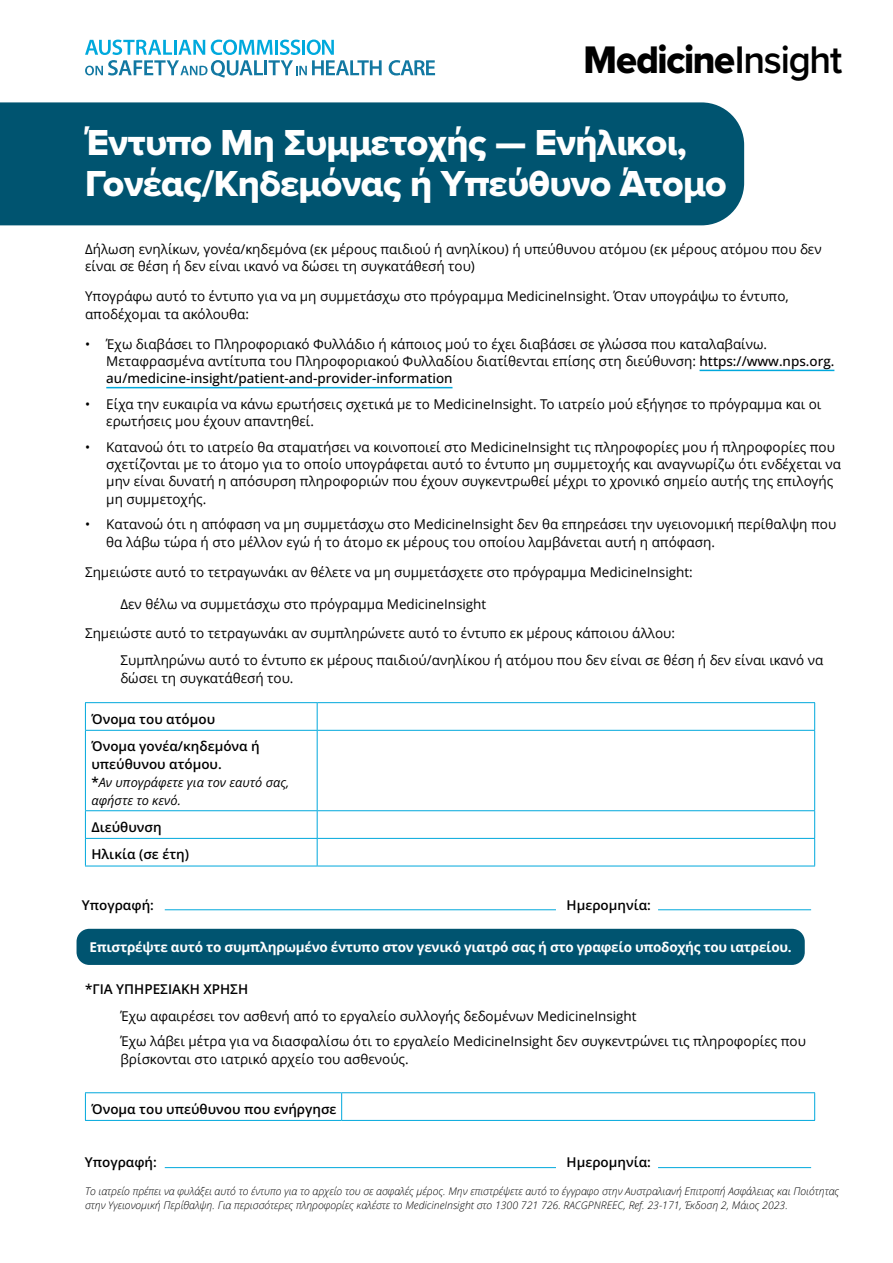
<style>
.page{position:relative;width:893px;height:1263px;background:#fff}
.page>*{position:absolute;margin:0;border:0;box-sizing:border-box;transform-origin:0 0}
.t1{font:39.9px "Proxima Nova Extrabld";letter-spacing:-.035em;color:#000;scale:.96 1}
.t2{font:37.5px/40.5px "Proxima Nova Extrabld";letter-spacing:-.015em;color:#fff}
.t3{font:13.5px/17.2px "Open Sans";color:#000}
.t4{font:600 13.5px/27px "Open Sans";color:#000}
.t5{font:700 13.5px "Open Sans";letter-spacing:-.02em;color:#fff}
.t6{font:italic 12.75px/18px "Open Sans";color:#000}
.t7{font:italic 300 10.5px/13.5px "Open Sans";color:#000}
.s1{font-family:"Proxima Nova";font-weight:600}
.s2{font-weight:500}
.s3{font-weight:600;font-style:normal;font-size:13.5px}
</style>
<div class="page">
<div style="left:77px;top:929px;width:728px;height:36px;background:#005470;border-radius:13px"></div>
<div style="left:0;top:102px;width:744px;height:123px;background:#005470"></div>
<hr style="left:165px;top:909px;width:391px;height:1px;background:#00a8dc">
<hr style="left:165px;top:1167px;width:391px;height:1px;background:#00a8dc">
<hr style="left:658px;top:909px;width:153px;height:1px;background:#00a8dc">
<hr style="left:658px;top:1167px;width:153px;height:1px;background:#00a8dc">
<hr style="left:699px;top:370px;width:135px;height:1px;background:#00a8dc">
<hr style="left:106px;top:387px;width:346px;height:1px;background:#00a8dc">
<svg style="left:317px;top:703px;width:1px;height:27px"></svg>
<hr style="left:317px;top:731px;width:1px;height:79px;background:#00a8dc">
<svg style="left:317px;top:811px;width:1px;height:55px"></svg>
<hr style="left:85px;top:702px;width:232px;height:1px;background:#00a8dc">
<svg style="left:85px;top:703px;width:1px;height:27px"></svg>
<hr style="left:317px;top:702px;width:498px;height:1px;background:#00a8dc">
<svg style="left:814px;top:703px;width:1px;height:27px"></svg>
<hr style="left:85px;top:730px;width:232px;height:1px;background:#00a8dc">
<hr style="left:85px;top:731px;width:1px;height:79px;background:#00a8dc">
<hr style="left:317px;top:730px;width:498px;height:1px;background:#00a8dc">
<hr style="left:814px;top:731px;width:1px;height:79px;background:#00a8dc">
<hr style="left:85px;top:810px;width:232px;height:1px;background:#00a8dc">
<hr style="left:317px;top:810px;width:498px;height:1px;background:#00a8dc">
<hr style="left:85px;top:838px;width:232px;height:1px;background:#00a8dc">
<svg style="left:85px;top:811px;width:1px;height:55px"></svg>
<hr style="left:317px;top:838px;width:498px;height:1px;background:#00a8dc">
<svg style="left:814px;top:811px;width:1px;height:55px"></svg>
<hr style="left:85px;top:866px;width:232px;height:1px;background:#00a8dc">
<hr style="left:317px;top:866px;width:498px;height:1px;background:#00a8dc">
<svg style="left:341px;top:1093px;width:1px;height:27px"></svg>
<hr style="left:85px;top:1092px;width:257px;height:1px;background:#00a8dc">
<hr style="left:342px;top:1092px;width:473px;height:1px;background:#00a8dc">
<svg style="left:85px;top:1093px;width:1px;height:27px"></svg>
<svg style="left:814px;top:1093px;width:1px;height:27px"></svg>
<hr style="left:85px;top:1120px;width:257px;height:1px;background:#00a8dc">
<hr style="left:342px;top:1120px;width:473px;height:1px;background:#00a8dc">
<svg style="left:85px;top:40px;width:297px;height:38px"></svg>
<svg style="left:389px;top:60px;width:46px;height:16px"></svg>
<h1 class="t1" style="left:583px;top:30px;width:271px">Medicine<span class="s1">Insight</span></h1>
<h2 class="t2" style="left:85px;top:123px;width:643px">Έντυπο Μη Συμμετοχής — Ενήλικοι,<br>Γονέας/Κηδεμόνας ή Υπεύθυνο Άτομο</h2>
<p class="t3" style="left:85px;top:240px;width:738px">Δήλωση ενηλίκων, γονέα/κηδεμόνα (εκ μέρους παιδιού ή ανηλίκου) ή υπεύθυνου ατόμου (εκ μέρους ατόμου που δεν είναι σε θέση ή δεν είναι ικανό να δώσει τη συγκατάθεσή του)</p>
<p class="t3" style="left:85px;top:287px;width:705px">Υπογράφω αυτό το έντυπο για να μη συμμετάσχω στο πρόγραμμα MedicineInsight. Όταν υπογράψω το έντυπο, αποδέχομαι τα ακόλουθα:</p>
<p class="t3" style="left:106px;top:335px;width:730px;text-indent:-21px">• Έχω διαβάσει το Πληροφοριακό Φυλλάδιο ή κάποιος μού το έχει διαβάσει σε γλώσσα που καταλαβαίνω.<br>Μεταφρασμένα αντίτυπα του Πληροφοριακού Φυλλαδίου διατίθενται επίσης στη διεύθυνση: <span class="s2">https://www.nps.org. au/medicine-insight/patient-and-provider-information</span></p>
<p class="t3" style="left:106px;top:395px;width:717px;text-indent:-21px">• Είχα την ευκαιρία να κάνω ερωτήσεις σχετικά με το MedicineInsight. Το ιατρείο μού εξήγησε το πρόγραμμα και οι ερωτήσεις μου έχουν απαντηθεί.</p>
<p class="t3" style="left:106px;top:438px;width:736px;text-indent:-21px">• Κατανοώ ότι το ιατρείο θα σταματήσει να κοινοποιεί στο MedicineInsight τις πληροφορίες μου ή πληροφορίες που σχετίζονται με το άτομο για το οποίο υπογράφεται αυτό το έντυπο μη συμμετοχής και αναγνωρίζω ότι ενδέχεται να μην είναι δυνατή η απόσυρση πληροφοριών που έχουν συγκεντρωθεί μέχρι το χρονικό σημείο αυτής της επιλογής μη συμμετοχής.</p>
<p class="t3" style="left:106px;top:516px;width:731px;text-indent:-21px">• Κατανοώ ότι η απόφαση να μη συμμετάσχω στο MedicineInsight δεν θα επηρεάσει την υγειονομική περίθαλψη που θα λάβω τώρα ή στο μέλλον εγώ ή το άτομο εκ μέρους του οποίου λαμβάνεται αυτή η απόφαση.</p>
<p class="t3" style="left:85px;top:563px;width:609px">Σημειώστε αυτό το τετραγωνάκι αν θέλετε να μη συμμετάσχετε στο πρόγραμμα MedicineInsight:</p>
<p class="t3" style="left:120px;top:595px;width:367px">Δεν θέλω να συμμετάσχω στο πρόγραμμα MedicineInsight</p>
<p class="t3" style="left:85px;top:624px;width:591px">Σημειώστε αυτό το τετραγωνάκι αν συμπληρώνετε αυτό το έντυπο εκ μέρους κάποιου άλλου:</p>
<p class="t3" style="left:120px;top:651px;width:704px;line-height:18px">Συμπληρώνω αυτό το έντυπο εκ μέρους παιδιού/ανηλίκου ή ατόμου που δεν είναι σε θέση ή δεν είναι ικανό να δώσει τη συγκατάθεσή του.</p>
<p class="t4" style="left:91px;top:705px;width:170px">Όνομα του ατόμου<br>Όνομα γονέα/κηδεμόνα ή</p>
<p class="t4" style="left:91px;top:750px;width:132px">υπεύθυνου ατόμου.</p>
<p class="t6" style="left:91px;top:773px;width:199px"><span class="s3">*</span>Αν υπογράφετε για τον εαυτό σας, αφήστε το κενό.</p>
<p class="t4" style="left:91px;top:813px;width:99px;line-height:27.6px">Διεύθυνση<br>Ηλικία (σε έτη)</p>
<p class="t4" style="left:82px;top:891px;width:74px">Υπογραφή:</p>
<p class="t4" style="left:567px;top:891px;width:86px">Ημερομηνία:</p>
<p class="t5" style="left:89px;top:938px;width:704px">Επιστρέψτε αυτό το συμπληρωμένο έντυπο στον γενικό γιατρό σας ή στο γραφείο υποδοχής του ιατρείου.</p>
<p class="t4" style="left:85px;top:975px;width:165px">*ΓΙΑ ΥΠΗΡΕΣΙΑΚΗ ΧΡΗΣΗ</p>
<p class="t3" style="left:120px;top:1003px;width:687px;line-height:25px">Έχω αφαιρέσει τον ασθενή από το εργαλείο συλλογής δεδομένων MedicineInsight<br>Έχω λάβει μέτρα για να διασφαλίσω ότι το εργαλείο MedicineInsight δεν συγκεντρώνει τις πληροφορίες που</p>
<p class="t3" style="left:120px;top:1050px;width:290px">βρίσκονται στο ιατρικό αρχείο του ασθενούς.</p>
<p class="t4" style="left:91px;top:1095px;width:247px">Όνομα του υπεύθυνου που ενήργησε</p>
<p class="t4" style="left:85px;top:1148px;width:74px">Υπογραφή:</p>
<p class="t4" style="left:567px;top:1148px;width:86px">Ημερομηνία:</p>
<p class="t7" style="left:85px;top:1184px;width:756px">Το ιατρείο πρέπει να φυλάξει αυτό το έντυπο για το αρχείο του σε ασφαλές μέρος. Μην επιστρέψετε αυτό το έγγραφο στην Αυστραλιανή Επιτροπή Ασφάλειας και Ποιότητας στην Υγειονομική Περίθαλψη. Για περισσότερες πληροφορίες καλέστε το MedicineInsight στο 1300 721 726. RACGPNREEC, Ref. 23-171, Έκδοση 2, Μάιος 2023.</p>
</div>
